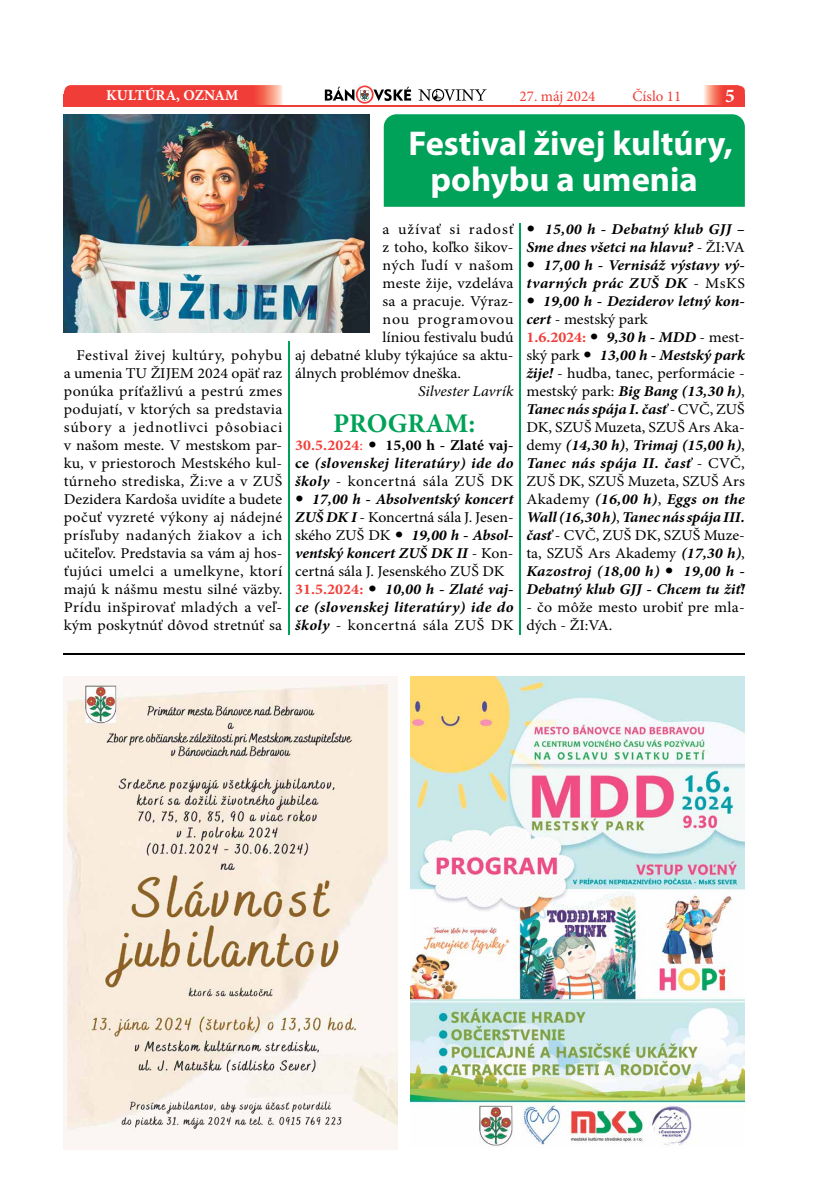
<style>
.page{position:relative;width:830px;height:1200px;background:#fff}
.page>*{position:absolute;margin:0;border:0;box-sizing:border-box;transform-origin:0 0}
.t1{font:700 34.5px/36px "Myriad Pro";color:#fff;text-align:center}
.t2{font:700 27px "Minion Pro";color:#00a158}
.t3{font:700 19.5px "Minion Pro";color:#fff}
.t4{font:15px/18px "Minion Pro";letter-spacing:.005em;color:#000;text-align:justify;scale:1.06 1}
.t5{font:italic 700 15px/18px "Minion Pro";letter-spacing:.005em;color:#000;text-align:justify;scale:1.06 1}
.t6{font:italic 700 15px/18px "Minion Pro";letter-spacing:.005em;color:#000;text-align:justify;scale:1.05 1}
.t7{font:15px "Minion Pro";letter-spacing:.005em;color:#000;scale:1.05 1}
.t8{font:italic 700 15px "Minion Pro";letter-spacing:.025em;color:#000;scale:1.05 1}
.t9{font:15px "Minion Pro";letter-spacing:.035em;color:#000;scale:1.05 1}
.t10{font:italic 700 15px "Minion Pro";letter-spacing:.025em;color:#000;scale:1.06 1}
.t11{font:700 15px "Minion Pro";letter-spacing:.005em;color:#f13d37;scale:1.06 1}
.t12{font:15px "Minion Pro";color:#f13d37}
.t13{font:700 15px "Minion Pro";letter-spacing:.01em;color:#000;scale:1.05 1}
.t14{font:15px "Minion Pro";letter-spacing:.06em;color:#000;scale:1.06 1}
.t15{font:italic 15px "Minion Pro";letter-spacing:-.005em;color:#000;scale:1.06 1}
.t16{font:15px "Minion Pro";letter-spacing:.03em;color:#000;scale:1.06 1}
.t17{font:15px "Minion Pro";letter-spacing:.05em;color:#000;scale:1.06 1}
.t18{font:700 15px "Minion Pro";color:#fff}
.t19{font:700 15px "Minion Pro";letter-spacing:.005em;color:#f13d37;scale:1.05 1}
.s1{font-weight:400}
.s2{font-style:normal}
.s3{font-weight:700;font-style:italic}
.s4{font-weight:400;font-style:normal}
</style>
<div class="page">
<svg style="left:325px;top:85px;width:86px;height:19px"></svg>
<svg style="left:418px;top:89px;width:68px;height:12px"></svg>
<svg style="left:64px;top:85px;width:218px;height:20px"></svg>
<svg style="left:704px;top:85px;width:40px;height:20px"></svg>
<hr style="left:74px;top:105px;width:658px;height:1px;background:#f13d37">
<div style="left:64px;top:94px;width:17px;height:12px;background:#f13d37"></div>
<div style="left:727px;top:94px;width:17px;height:12px;background:#f13d37"></div>
<hr style="left:64px;top:653px;width:680px;height:2px;background:#000">
<img style="left:410px;top:676px;width:334px;height:470px">
<div style="left:383px;top:114px;width:361px;height:93px;background:#00a158"></div>
<hr style="left:288px;top:341px;width:1px;height:293px;background:#00a158">
<hr style="left:519px;top:222px;width:1px;height:412px;background:#00a158">
<img style="left:64px;top:114px;width:305px;height:219px">
<img style="left:64px;top:676px;width:334px;height:472px">
<p class="t18" style="left:106px;top:85px;width:134px">KULTÚRA, OZNAM</p>
<p class="t12" style="left:519px;top:86px;width:77px">27. máj 2024</p>
<p class="t12" style="left:632px;top:86px;width:50px">Číslo 11</p>
<h3 class="t3" style="left:724px;top:82px;width:11px">5</h3>
<h1 class="t1" style="left:408px;top:125px;width:326px">Festival živej kultúry, pohybu a umenia</h1>
<p class="t4" style="left:64px;top:346px;width:207px;text-indent:13px">Festival živej kultúry, pohybu a umenia TU ŽIJEM 2024 opäť raz ponúka príťažlivú a pestrú zmes podujatí, v ktorých sa predstavia súbory a jednotlivci pôsobiaci v našom meste. V mestskom par&shy;ku, v priestoroch Mestského kul&shy;túrneho strediska, Ži:ve a v ZUŠ Dezidera Kardoša uvidíte a budete počuť vyzreté výkony aj nádejné prísľuby nadaných žiakov a ich učiteľov. Predstavia sa vám aj hos&shy;ťujúci umelci a umelkyne, ktorí majú k nášmu mestu silné väzby.<br>Prídu inšpirovať mladých a veľ&shy;kým poskytnúť dôvod stretnúť sa</p>
<p class="t14" style="left:382px;top:219px;width:125px">a užívať si radosť</p>
<p class="t4" style="left:382px;top:238px;width:125px">z toho, koľko šikov-</p>
<p class="t16" style="left:382px;top:255px;width:125px">ných ľudí v našom</p>
<p class="t4" style="left:382px;top:274px;width:125px">meste žije, vzdeláva</p>
<p class="t4" style="left:382px;top:292px;width:125px">sa a pracuje. Výraz-</p>
<p class="t17" style="left:382px;top:309px;width:125px">nou programovou</p>
<p class="t4" style="left:382px;top:328px;width:125px">líniou festivalu budú</p>
<p class="t4" style="left:295px;top:346px;width:207px">aj debatné kluby týkajúce sa aktu-</p>
<p class="t4" style="left:295px;top:364px;width:158px">álnych problémov dneška.</p>
<p class="t15" style="left:418px;top:381px;width:91px">Silvester Lavrík</p>
<h2 class="t2" style="left:333px;top:404px;width:144px">PROGRAM:</h2>
<p class="t19" style="left:295px;top:435px;width:66px">30.5.2024<span class="s1">:</span></p>
<p class="t13" style="left:385px;top:435px;width:123px">15,00 h - Zlaté vaj-</p>
<p class="t8" style="left:295px;top:453px;width:209px"><span class="s2">ce</span> (slovenskej literatúry) ide do</p>
<p class="t9" style="left:295px;top:471px;width:209px"><span class="s3">školy</span> - koncertná sála ZUŠ DK</p>
<p class="t6" style="left:312px;top:490px;width:193px">17,00 h - Absolventský koncert</p>
<p class="t7" style="left:295px;top:507px;width:209px"><span class="s3">ZUŠ DK I</span> - Koncertná sála J. Jesen-</p>
<p class="t7" style="left:295px;top:525px;width:92px">ského ZUŠ DK</p>
<p class="t6" style="left:295px;top:526px;width:209px;text-indent:116px">19,00 h - Absol&shy;ventský koncert ZUŠ DK II <span class="s4">- Kon&shy;certná sála J. Jesenského ZUŠ DK</span></p>
<p class="t11" style="left:295px;top:579px;width:66px">31.5.2024:</p>
<p class="t5" style="left:295px;top:580px;width:207px;text-indent:90px">10,00 h - Zlaté vaj&shy;ce (slovenskej literatúry) ide do školy <span class="s4">- koncertná sála ZUŠ DK</span></p>
<p class="t5" style="left:544px;top:220px;width:190px">15,00 h - Debatný klub GJJ –</p>
<p class="t5" style="left:526px;top:238px;width:207px">Sme dnes všetci na hlavu? <span class="s4">- ŽI:VA</span></p>
<p class="t5" style="left:543px;top:256px;width:191px">17,00 h - Vernisáž výstavy vý-</p>
<p class="t10" style="left:526px;top:273px;width:207px">tvarných prác ZUŠ DK <span class="s4">- MsKS</span></p>
<p class="t5" style="left:543px;top:292px;width:191px">19,00 h - Deziderov letný kon-</p>
<p class="t4" style="left:526px;top:310px;width:116px"><span class="s3">cert</span> - mestský park</p>
<p class="t11" style="left:526px;top:327px;width:58px">1.6.2024:</p>
<p class="t5" style="left:606px;top:328px;width:132px">9,30 h - MDD <span class="s4">- mest-</span></p>
<p class="t4" style="left:526px;top:346px;width:52px">ský park</p>
<p class="t5" style="left:526px;top:346px;width:207px;text-indent:74px">13,00 h - Mestský park žije! <span class="s4">- hudba, tanec, performácie - mestský park:</span> Big Bang (13,30 h)<span class="s4">, </span>Tanec nás spája I. časť <span class="s4">- CVČ, ZUŠ DK, SZUŠ Muzeta, SZUŠ Ars Aka&shy;demy</span> (14,30 h)<span class="s4">,</span> Trimaj (15,00 h)<span class="s4">, </span>Tanec nás spája II. časť <span class="s4">- CVČ, ZUŠ DK, SZUŠ Muzeta, SZUŠ Ars Akademy</span> (16,00 h)<span class="s4">,</span> Eggs on the Wall (16,30 h)<span class="s4">,</span> Tanec nás spája III. časť <span class="s4">- CVČ, ZUŠ DK, SZUŠ Muze&shy;ta, SZUŠ Ars Akademy</span> (17,30 h)<span class="s4">, </span>Kazostroj (18,00 h)</p>
<p class="t5" style="left:526px;top:562px;width:207px;text-align:right">19,00 h -<br>Debatný klub GJJ - Chcem tu žiť!</p>
<p class="t4" style="left:526px;top:598px;width:207px">- čo môže mesto urobiť pre mla&shy;dých - ŽI:VA.</p>
</div>
